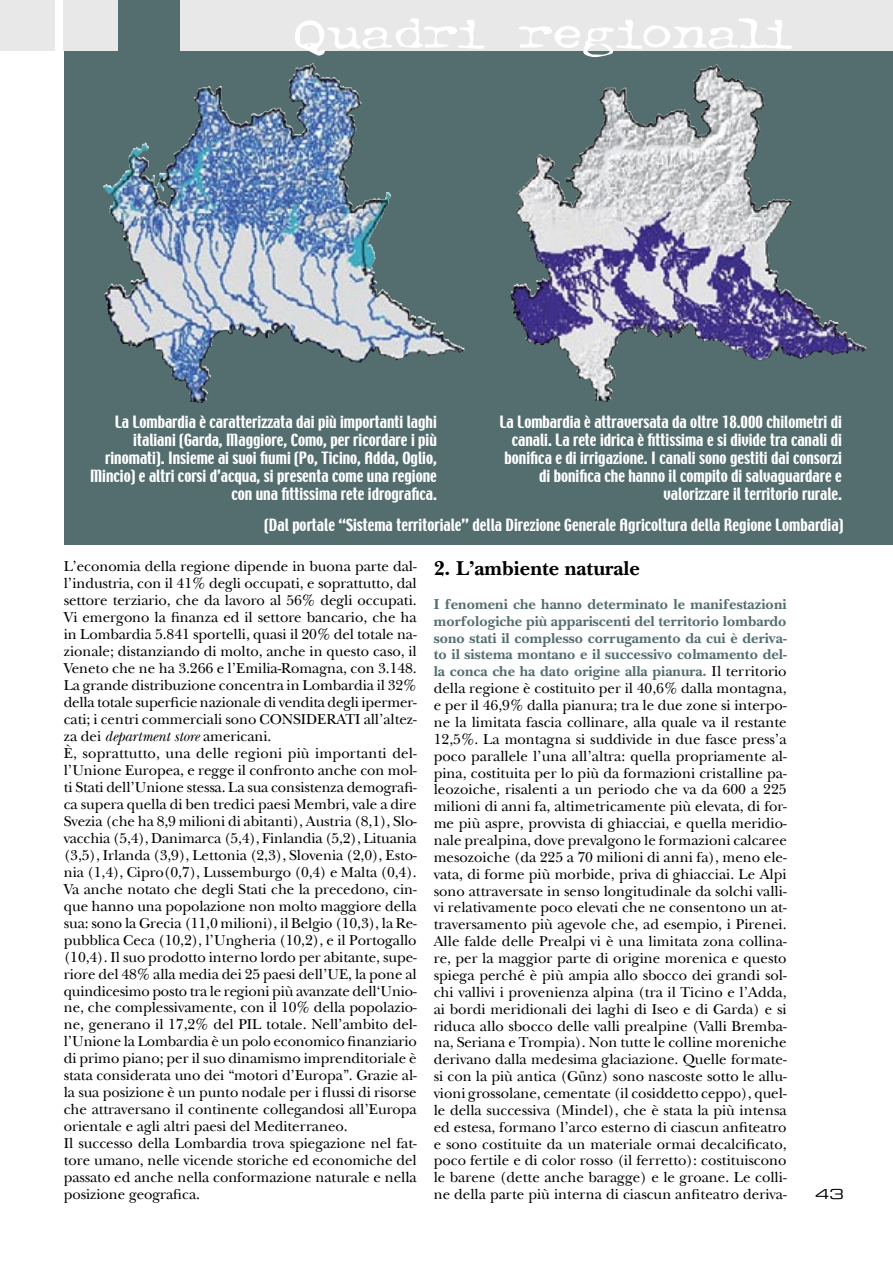
<style>
.page{position:relative;width:893px;height:1263px;background:#fff}
.page>*{position:absolute;margin:0;border:0;box-sizing:border-box;transform-origin:0 0}
.t1{font:48px "Typewriter Oldstyle";color:#fff;scale:1.35 1}
.t2{font:700 21px "New Baskerville";color:#000}
.t3{font:15px/17px "New Baskerville";letter-spacing:-.005em;color:#000}
.t4{font:15px/18px "Techno";color:#fff;text-align:right}
.t5{font:13.5px "Eurostile Extended Two";color:#000;scale:1.11 1}
.s1{font-style:italic}
.s2{font-weight:700;color:#546d6e}
</style>
<div class="page">
<svg style="left:64px;top:0;width:829px;height:545px;background:#687c84"></svg>
<div style="left:180px;top:0;width:713px;height:51px;background:#e8e8e8"></div>
<div style="left:64px;top:0;width:54px;height:51px;background:#e8e8e8"></div>
<div style="left:0;top:0;width:54px;height:51px;background:#e8e8e8"></div>
<img style="left:718px;top:71px;width:46px;height:131px">
<img style="left:315px;top:73px;width:47px;height:87px">
<h1 class="t1" style="left:294px;top:6px;width:370px">Quadri regionali</h1>
<p class="t4" style="left:90px;top:413px;width:348px">La Lombardia è caratterizzata dai più importanti laghi italiani (Garda, Maggiore, Como, per ricordare i più rinomati). Insieme ai suoi fiumi (Po, Ticino, Adda, Oglio, Mincio) e altri corsi d’acqua, si presenta come una regione con una fittissima rete idrografica.</p>
<p class="t4" style="left:500px;top:413px;width:344px">La Lombardia è attraversata da oltre 18.000 chilometri di canali. La rete idrica è fittissima e si divide tra canali di bonifica e di irrigazione. I canali sono gestiti dai consorzi di bonifica che hanno il compito di salvaguardare e valorizzare il territorio rurale.</p>
<p class="t4" style="left:264px;top:517px;width:581px">(Dal portale “Sistema territoriale” della Direzione Generale Agricoltura della Regione Lombardia)</p>
<p class="t3" style="left:64px;top:558px;width:354px">L’economia della regione dipende in buona parte dal&shy;l’industria, con il 41% degli occupati, e soprattutto, dal settore terziario, che da lavoro al 56% degli occupati.<br>Vi emergono la finanza ed il settore bancario, che ha in Lombardia 5.841 sportelli, quasi il 20% del totale na&shy;zionale; distanziando di molto, anche in questo caso, il Veneto che ne ha 3.266 e l’Emilia-Romagna, con 3.148.<br>La grande distribuzione concentra in Lombardia il 32% della totale superficie nazionale di vendita degli ipermer&shy;cati; i centri commerciali sono CONSIDERATI all’altez&shy;za dei <span class="s1">department store</span> americani.<br>È, soprattutto, una delle regioni più importanti del&shy;l’Unione Europea, e regge il confronto anche con mol&shy;ti Stati dell’Unione stessa. La sua consistenza demografi&shy;ca supera quella di ben tredici paesi Membri, vale a dire Svezia (che ha 8,9 milioni di abitanti), Austria (8,1), Slo&shy;vacchia (5,4), Danimarca (5,4), Finlandia (5,2), Lituania (3,5), Irlanda (3,9), Lettonia (2,3), Slovenia (2,0), Esto&shy;nia (1,4), Cipro(0,7), Lussemburgo (0,4) e Malta (0,4).<br>Va anche notato che degli Stati che la precedono, cin&shy;que hanno una popolazione non molto maggiore della sua: sono la Grecia (11,0 milioni), il Belgio (10,3), la Re&shy;pubblica Ceca (10,2), l’Ungheria (10,2), e il Portogallo (10,4). Il suo prodotto interno lordo per abitante, supe&shy;riore del 48% alla media dei 25 paesi dell’UE, la pone al quindicesimo posto tra le regioni più avanzate dell‘Unio&shy;ne, che complessivamente, con il 10% della popolazio&shy;ne, generano il 17,2% del PIL totale. Nell’ambito del&shy;l’Unione la Lombardia è un polo economico finanziario di primo piano; per il suo dinamismo imprenditoriale è stata considerata uno dei “motori d’Europa”. Grazie al&shy;la sua posizione è un punto nodale per i flussi di risorse che attraversano il continente collegandosi all’Europa orientale e agli altri paesi del Mediterraneo.<br>Il successo della Lombardia trova spiegazione nel fat&shy;tore umano, nelle vicende storiche ed economiche del passato ed anche nella conformazione naturale e nella posizione geografica.</p>
<h2 class="t2" style="left:434px;top:556px;width:208px">2. L’ambiente naturale</h2>
<p class="t3" style="left:434px;top:595px;width:355px;text-align:justify"><span class="s2">I fenomeni che hanno determinato le manifestazioni morfologiche più appariscenti del territorio lombardo sono stati il complesso corrugamento da cui è deriva&shy;to il sistema montano e il successivo colmamento del&shy;la conca che ha dato origine alla pianura.</span> Il territorio della regione è costituito per il 40,6% dalla montagna, e per il 46,9% dalla pianura; tra le due zone si interpo&shy;ne la limitata fascia collinare, alla quale va il restante 12,5%. La montagna si suddivide in due fasce press’a poco parallele l’una all’altra: quella propriamente al&shy;pina, costituita per lo più da formazioni cristalline pa&shy;leozoiche, risalenti a un periodo che va da 600 a 225 milioni di anni fa, altimetricamente più elevata, di for&shy;me più aspre, provvista di ghiacciai, e quella meridio&shy;nale prealpina, dove prevalgono le formazioni calcaree mesozoiche (da 225 a 70 milioni di anni fa), meno ele&shy;vata, di forme più morbide, priva di ghiacciai. Le Alpi sono attraversate in senso longitudinale da solchi valli&shy;vi relativamente poco elevati che ne consentono un at&shy;traversamento più agevole che, ad esempio, i Pirenei.<br>Alle falde delle Prealpi vi è una limitata zona collina&shy;re, per la maggior parte di origine morenica e questo spiega perché è più ampia allo sbocco dei grandi sol&shy;chi vallivi i provenienza alpina (tra il Ticino e l’Adda, ai bordi meridionali dei laghi di Iseo e di Garda) e si riduca allo sbocco delle valli prealpine (Valli Bremba&shy;na, Seriana e Trompia). Non tutte le colline moreniche derivano dalla medesima glaciazione. Quelle formate&shy;si con la più antica (Günz) sono nascoste sotto le allu&shy;vioni grossolane, cementate (il cosiddetto ceppo), quel&shy;le della successiva (Mindel), che è stata la più intensa ed estesa, formano l’arco esterno di ciascun anfiteatro e sono costituite da un materiale ormai decalcificato, poco fertile e di color rosso (il ferretto): costituiscono le barene (dette anche baragge) e le groane. Le colli&shy;ne della parte più interna di ciascun anfiteatro deriva-</p>
<p class="t5" style="left:815px;top:1185px;width:28px">43</p>
</div>
